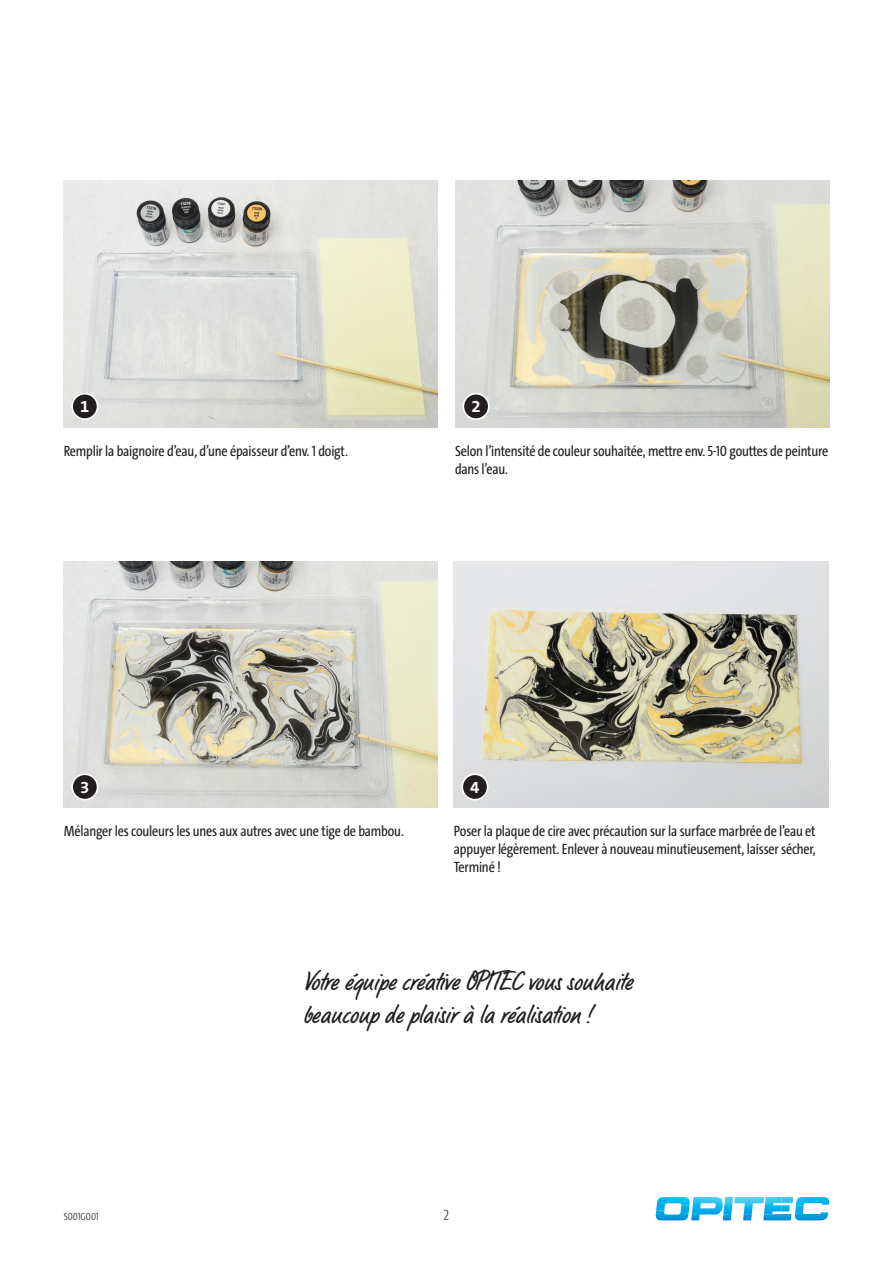
<style>
.page{position:relative;width:893px;height:1263px;background:#fff}
.page>*{position:absolute;margin:0;border:0;box-sizing:border-box;transform-origin:0 0}
.t1{font:27px/32.4px "LP Bambus";color:#231f20}
.t2{font:700 16.8px "The Sans B W7";color:#fff}
.t3{font:15px/18px "The Sans Cd LF5 Plain";letter-spacing:-.01em;color:#231f20}
.t4{font:200 15px "The Sans Cd LF2";color:#231f20}
.t5{font:300 10.5px "The Sans Cd LF3";letter-spacing:-.01em;color:#231f20}
</style>
<div class="page">
<svg style="left:655px;top:1197px;width:175px;height:24px"></svg>
<img style="left:64px;top:181px;width:374px;height:246px">
<img style="left:64px;top:561px;width:374px;height:247px">
<img style="left:454px;top:561px;width:374px;height:247px">
<img style="left:455px;top:181px;width:374px;height:246px">
<div style="left:72px;top:394px;width:26px;height:25px;background:#231f20;border-radius:50%"></div>
<div style="left:71px;top:393px;width:27px;height:27px;border:2px solid #fff;border-radius:50%"></div>
<div style="left:72px;top:774px;width:26px;height:26px;background:#231f20;border-radius:50%"></div>
<div style="left:71px;top:773px;width:27px;height:27px;border:2px solid #fff;border-radius:50%"></div>
<div style="left:462px;top:774px;width:26px;height:26px;background:#231f20;border-radius:50%"></div>
<div style="left:461px;top:773px;width:27px;height:27px;border:2px solid #fff;border-radius:50%"></div>
<div style="left:463px;top:394px;width:26px;height:25px;background:#231f20;border-radius:50%"></div>
<div style="left:462px;top:393px;width:28px;height:27px;border:2px solid #fff;border-radius:50%"></div>
<p class="t2" style="left:80px;top:395px;width:11px">1</p>
<p class="t2" style="left:471px;top:395px;width:11px">2</p>
<p class="t3" style="left:64px;top:441px;width:286px">Remplir la baignoire d’eau, d’une épaisseur d’env. 1 doigt.</p>
<p class="t3" style="left:455px;top:441px;width:375px">Selon l’intensité de couleur souhaitée, mettre env. 5-10 gouttes de peinture dans l’eau.</p>
<p class="t2" style="left:80px;top:776px;width:11px">3</p>
<p class="t2" style="left:470px;top:776px;width:11px">4</p>
<p class="t3" style="left:64px;top:822px;width:342px">Mélanger les couleurs les unes aux autres avec une tige de bambou.</p>
<p class="t3" style="left:454px;top:822px;width:363px;text-align:justify">Poser la plaque de cire avec précaution sur la surface marbrée de l’eau et appuyer légèrement. Enlever à nouveau minutieusement, laisser sécher, Terminé !</p>
<p class="t5" style="left:64px;top:1210px;width:36px">S001G001</p>
<h1 class="t1" style="left:303px;top:968px;width:330px">Votre équipe créative OPITEC vous souhaite beaucoup de plaisir à la réalisation !</h1>
<p class="t4" style="left:444px;top:1206px;width:7px">2</p>
</div>
